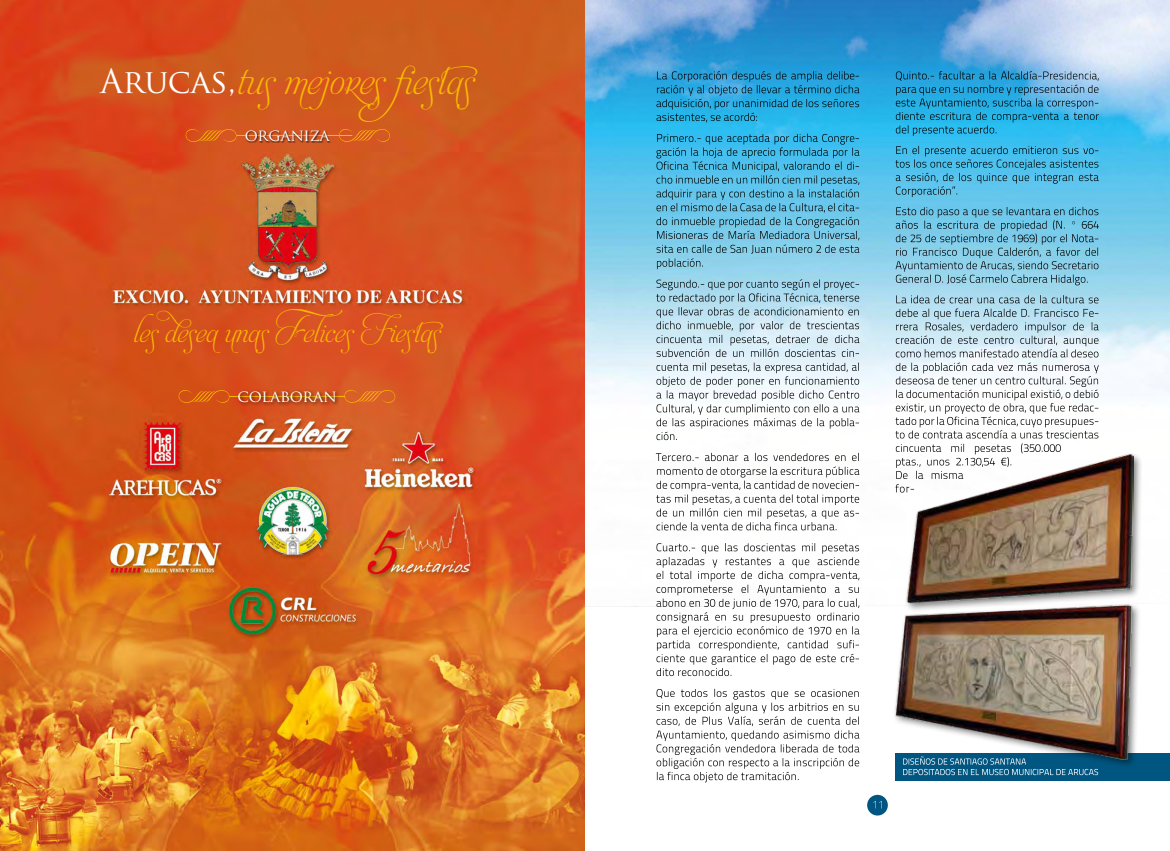
<style>
.page{position:relative;width:1170px;height:851px;background:#fff}
.page>*{position:absolute;margin:0;border:0;box-sizing:border-box;transform-origin:0 0}
.t1{font:32.62px "Aphrodite Slim Pro";letter-spacing:-.01em;color:#fbba00}
.t2{font:23.75px "Aphrodite Slim Pro";letter-spacing:-.01em;color:#fbba00}
.t3{font:16.25px "Trajan Pro";letter-spacing:-.01em;color:#fff}
.s1{font-family:"Trajan Pro";color:#fff}
</style>
<div class="page">
<img style="left:585px;top:0;width:584px;height:816px">
<svg style="left:895px;top:295px;width:203px;height:155px"></svg>
<svg style="left:895px;top:207px;width:203px;height:78px;background:#72b5cd"></svg>
<svg style="left:895px;top:146px;width:203px;height:51px;background:#4aafd5"></svg>
<svg style="left:895px;top:71px;width:203px;height:65px;background:#33a1d0"></svg>
<svg style="left:656px;top:688px;width:203px;height:94px"></svg>
<svg style="left:656px;top:543px;width:203px;height:133px"></svg>
<svg style="left:655px;top:453px;width:204px;height:77px"></svg>
<svg style="left:656px;top:279px;width:203px;height:161px"></svg>
<svg style="left:656px;top:133px;width:203px;height:136px;background:#5ab1d2"></svg>
<svg style="left:656px;top:71px;width:203px;height:51px;background:#2499cb"></svg>
<div style="left:895px;top:752px;width:274px;height:28px;background:#005681"></div>
<div style="left:891px;top:450px;width:250px;height:317px;background:#000;opacity:.5"></div>
<img style="left:895px;top:454px;width:238px;height:305px">
<svg style="left:903px;top:756px;width:195px;height:19px"></svg>
<div style="left:867px;top:794px;width:20px;height:21px;background:#005681;border-radius:50%"></div>
<svg style="left:873px;top:801px;width:8px;height:7px"></svg>
<img style="left:0;top:0;width:585px;height:850px">
<svg style="left:339px;top:129px;width:51px;height:13px"></svg>
<hr style="left:236px;top:135px;width:116px;height:1px;background:#fbba00">
<svg style="left:186px;top:129px;width:50px;height:13px"></svg>
<div style="left:245px;top:129px;width:87px;height:14px;background:#000;opacity:.75"></div>
<svg style="left:344px;top:390px;width:51px;height:13px"></svg>
<hr style="left:229px;top:396px;width:116px;height:1px;background:#fbba00">
<svg style="left:178px;top:390px;width:51px;height:13px"></svg>
<div style="left:236px;top:388px;width:104px;height:18px;background:#000;opacity:.75"></div>
<h1 class="t1" style="left:100px;top:63px;width:382px"><span class="s1">Arucas,</span>tus mejores fiestas</h1>
<p class="t3" style="left:245px;top:124px;width:86px">organiza</p>
<p class="t2" style="left:134px;top:320px;width:313px">les desea unas Felices Fiestas</p>
<p class="t3" style="left:237px;top:386px;width:101px">colaboran</p>
</div>
